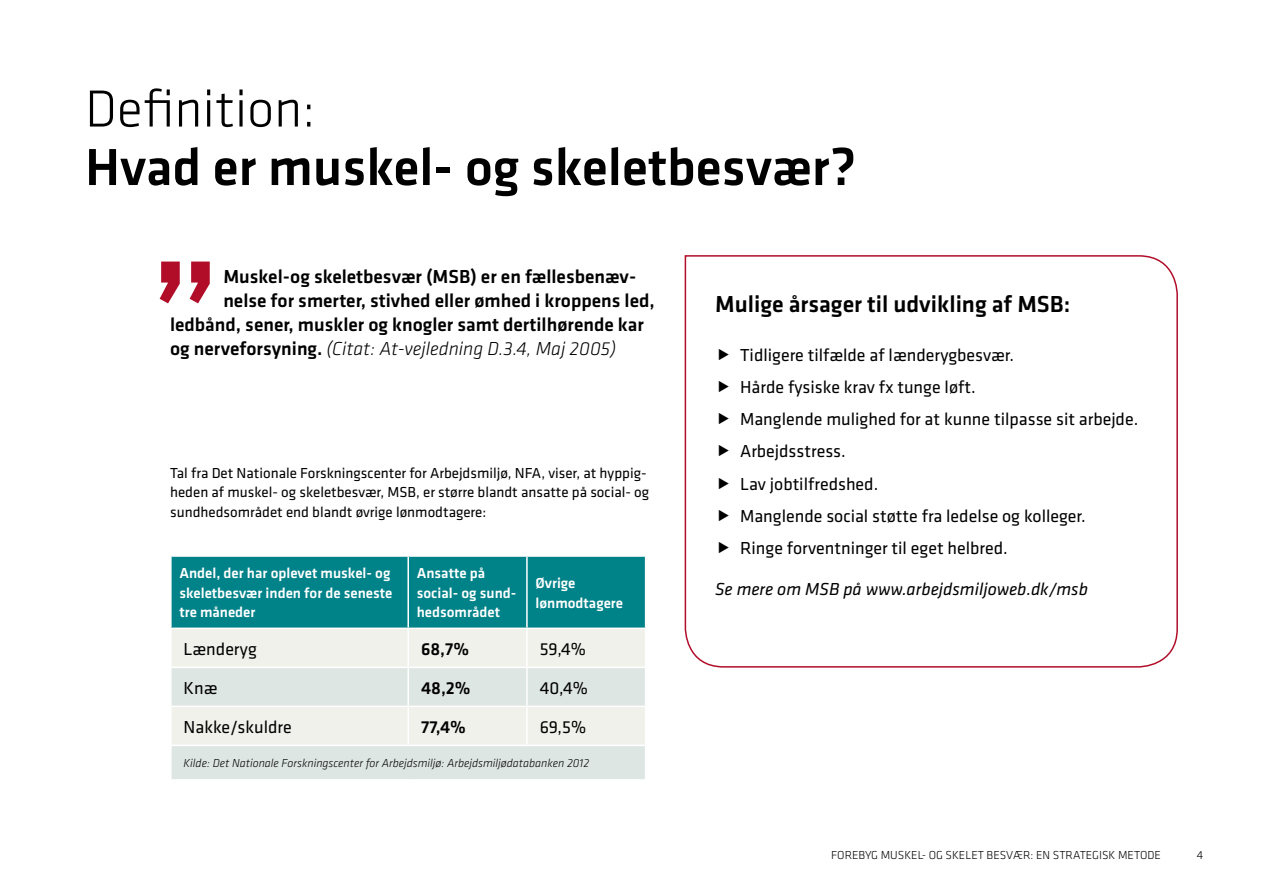
<style>
.page{position:relative;width:1263px;height:893px;background:#fff}
.page>*{position:absolute;margin:0;border:0;box-sizing:border-box;transform-origin:0 0}
.t1{font:500 150px "Klavika";color:#b10d28}
.t2{font:500 54px "Klavika";color:#000}
.t3{font:300 54px "Klavika";color:#000}
.t4{font:500 24px "Klavika";color:#000}
.t5{font:500 19.5px "Klavika";color:#000}
.t6{font:italic 300 19.5px "Klavika";color:#000}
.t7{font:18px/32.2px "Klavika";color:#000}
.t8{font:italic 18px "Klavika";color:#000}
.t9{font:500 18px "Klavika";color:#000}
.t10{font:15px/19.5px "Klavika";color:#000}
.t11{font:500 15px/19.5px "Klavika";color:#fff}
.t12{font:italic 300 12px "Klavika";color:#000}
.t13{font:300 12px "Klavika";color:#000}
.s1{font-weight:500;font-style:normal}
</style>
<div class="page">
<svg style="left:684px;top:255px;width:494px;height:413px"></svg>
<div style="left:172px;top:557px;width:473px;height:71px;background:#008289"></div>
<div style="left:172px;top:629px;width:473px;height:38px;background:#f0f1ea"></div>
<svg style="left:172px;top:668px;width:473px;height:111px;background:#e4eae5"></svg>
<hr style="left:407px;top:557px;width:2px;height:71px;background:#fff">
<hr style="left:526px;top:557px;width:2px;height:71px;background:#fff">
<hr style="left:407px;top:629px;width:2px;height:38px;background:#fff">
<hr style="left:526px;top:629px;width:2px;height:38px;background:#fff">
<hr style="left:407px;top:668px;width:2px;height:38px;background:#fff">
<hr style="left:526px;top:668px;width:2px;height:38px;background:#fff">
<hr style="left:407px;top:707px;width:2px;height:38px;background:#fff">
<hr style="left:526px;top:707px;width:2px;height:38px;background:#fff">
<hr style="left:170px;top:745px;width:238px;height:1px;background:#fff">
<hr style="left:408px;top:745px;width:119px;height:1px;background:#fff">
<hr style="left:527px;top:745px;width:119px;height:1px;background:#fff">
<hr style="left:170px;top:706px;width:238px;height:1px;background:#fff">
<hr style="left:408px;top:706px;width:119px;height:1px;background:#fff">
<hr style="left:527px;top:706px;width:119px;height:1px;background:#fff">
<svg style="left:719px;top:348px;width:10px;height:12px"></svg>
<svg style="left:719px;top:380px;width:10px;height:12px"></svg>
<svg style="left:719px;top:413px;width:10px;height:11px"></svg>
<svg style="left:719px;top:445px;width:10px;height:11px"></svg>
<svg style="left:719px;top:477px;width:10px;height:12px"></svg>
<svg style="left:719px;top:510px;width:10px;height:11px"></svg>
<svg style="left:719px;top:542px;width:10px;height:11px"></svg>
<h2 class="t3" style="left:85px;top:76px;width:232px">Definition:</h2>
<h2 class="t2" style="left:85px;top:131px;width:773px">Hvad er muskel- og skeletbesvær?</h2>
<h1 class="t1" style="left:150px;top:213px;width:73px">”</h1>
<p class="t6" style="left:170px;top:336px;width:448px"><span class="s1">og nerveforsyning.</span> (Citat: At-vejledning D.3.4, Maj 2005)</p>
<p class="t5" style="left:223px;top:263px;width:414px">Muskel-og skeletbesvær (MSB) er en fællesbenæv-</p>
<p class="t5" style="left:223px;top:287px;width:433px">nelse for smerter, stivhed eller ømhed i kroppens led,</p>
<p class="t5" style="left:170px;top:311px;width:475px">ledbånd, sener, muskler og knogler samt dertilhørende kar</p>
<p class="t10" style="left:170px;top:462px;width:480px">Tal fra Det Nationale Forskningscenter for Arbejdsmiljø, NFA, viser, at hyppig&shy;heden af muskel- og skeletbesvær, MSB, er større blandt ansatte på social- og sundhedsområdet end blandt øvrige lønmodtagere:</p>
<p class="t11" style="left:179px;top:563px;width:215px">Andel, der har oplevet muskel- og skeletbesvær inden for de seneste tre måneder</p>
<p class="t11" style="left:417px;top:563px;width:101px">Ansatte på social- og sund&shy;hedsområdet</p>
<p class="t11" style="left:535px;top:573px;width:89px">Øvrige lønmodtagere</p>
<p class="t7" style="left:184px;top:632px;width:75px">Lænderyg</p>
<p class="t9" style="left:421px;top:636px;width:50px">68,7%</p>
<p class="t7" style="left:540px;top:632px;width:48px">59,4%</p>
<p class="t7" style="left:184px;top:671px;width:35px">Knæ</p>
<p class="t9" style="left:421px;top:675px;width:51px">48,2%</p>
<p class="t7" style="left:540px;top:671px;width:50px">40,4%</p>
<p class="t7" style="left:184px;top:710px;width:110px">Nakke/skuldre</p>
<p class="t9" style="left:421px;top:714px;width:47px">77,4%</p>
<p class="t7" style="left:540px;top:710px;width:48px">69,5%</p>
<p class="t12" style="left:184px;top:756px;width:407px">Kilde: Det Nationale Forskningscenter for Arbejdsmiljø: Arbejdsmiljødatabanken 2012</p>
<h3 class="t4" style="left:715px;top:288px;width:357px">Mulige årsager til udvikling af MSB:</h3>
<p class="t7" style="left:740px;top:338px;width:400px">Tidligere tilfælde af lænderygbesvær.<br>Hårde fysiske krav fx tunge løft.<br>Manglende mulighed for at kunne tilpasse sit arbejde.<br>Arbejdsstress.<br>Lav jobtilfredshed.<br>Manglende social støtte fra ledelse og kolleger.<br>Ringe forventninger til eget helbred.</p>
<p class="t8" style="left:715px;top:577px;width:374px">Se mere om MSB på www.arbejdsmiljoweb.dk/msb</p>
<p class="t13" style="left:831px;top:848px;width:331px">FOREBYG MUSKEL- OG SKELET BESVÆR: EN STRATEGISK METODE</p>
<p class="t13" style="left:1197px;top:848px;width:8px">4</p>
</div>
